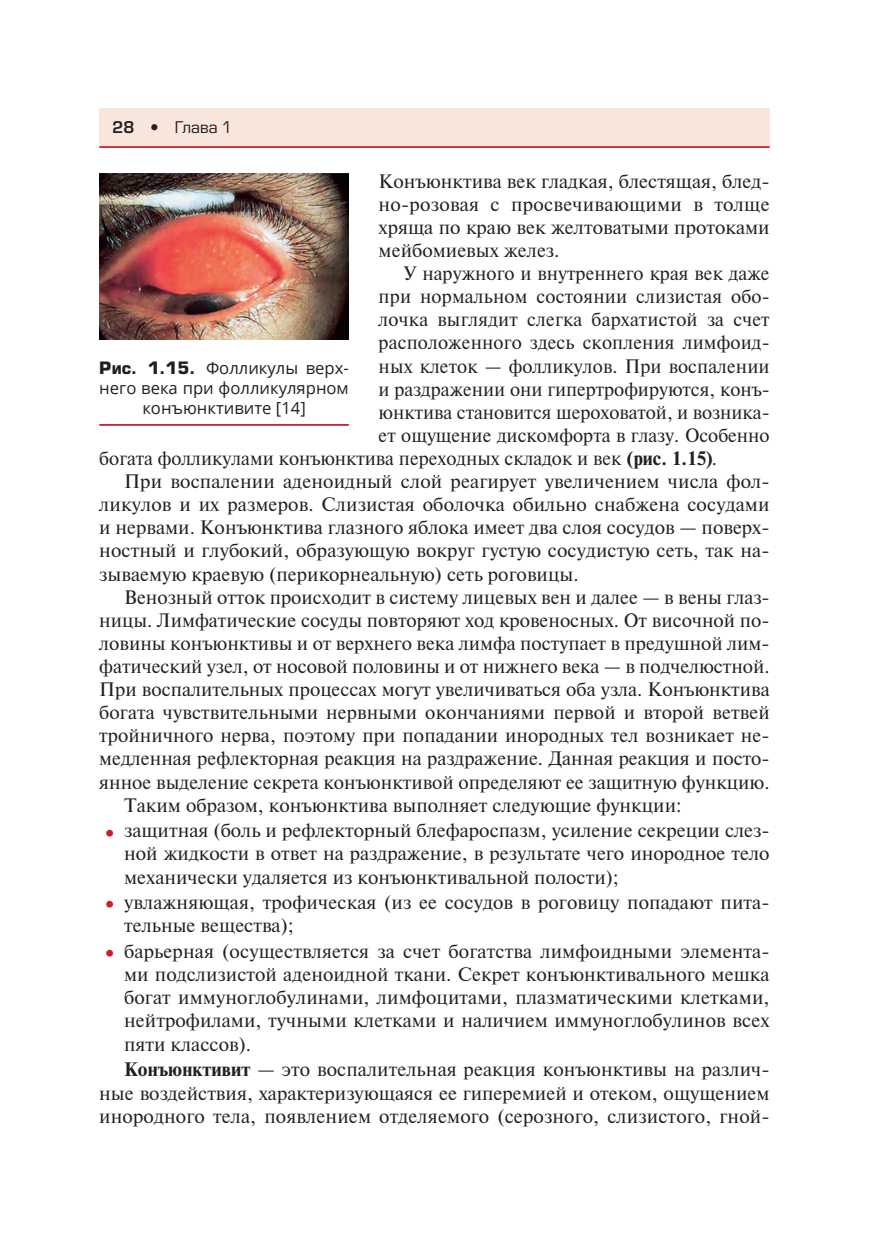
<style>
.page{position:relative;width:869px;height:1241px;background:#fff}
.page>*{position:absolute;margin:0;border:0;box-sizing:border-box;transform-origin:0 0}
.t1{font:19.43px/23.1px "Newton";color:#231f20;text-align:justify}
.t2{font:16.62px/19.9px "Open Sans";color:#231f20;text-align:center}
.t3{font:15.75px "Europe";color:#231f20}
.t4{font:15.75px "Europe Demi";color:#231f20}
.s1{font-weight:700}
.s2{font-size:29.75px;color:#cb2027}
.s3{font-family:"Europe";font-weight:700}
</style>
<div class="page">
<div style="left:99px;top:108px;width:670px;height:40px;background:#f8e5db"></div>
<hr style="left:99px;top:146px;width:670px;height:2px;background:#cb2027">
<hr style="left:99px;top:424px;width:249px;height:2px;background:#cb2027">
<img style="left:100px;top:174px;width:248px;height:165px">
<p class="t4" style="left:112px;top:121px;width:24px">28</p>
<p class="t3" style="left:175px;top:121px;width:59px">Глава 1</p>
<p class="t1" style="left:378px;top:171px;width:392px">Конъюнктива век гладкая, блестящая, блед-</p>
<p class="t1" style="left:378px;top:194px;width:392px">но-розовая с просвечивающими в толще</p>
<p class="t1" style="left:378px;top:217px;width:392px">хряща по краю век желтоватыми протоками</p>
<p class="t1" style="left:378px;top:240px;width:182px">мейбомиевых желез.</p>
<p class="t1" style="left:403px;top:263px;width:367px">У наружного и внутреннего края век даже</p>
<p class="t1" style="left:378px;top:286px;width:392px">при нормальном состоянии слизистая обо-</p>
<p class="t1" style="left:378px;top:309px;width:392px">лочка выглядит слегка бархатистой за счет</p>
<p class="t1" style="left:378px;top:332px;width:392px">расположенного здесь скопления лимфоид-</p>
<p class="t1" style="left:378px;top:356px;width:392px">ных клеток — фолликулов. При воспалении</p>
<p class="t1" style="left:378px;top:379px;width:392px">и раздражении они гипертрофируются, конъ-</p>
<p class="t1" style="left:378px;top:402px;width:392px">юнктива становится шероховатой, и возника-</p>
<p class="t1" style="left:378px;top:425px;width:392px">ет ощущение дискомфорта в глазу. Особенно</p>
<p class="t1" style="left:99px;top:448px;width:619px">богата фолликулами конъюнктива переходных складок и век <span class="s1">(рис. 1.15)</span>.</p>
<p class="t1" style="left:124px;top:471px;width:646px">При воспалении аденоидный слой реагирует увеличением числа фол-</p>
<p class="t1" style="left:99px;top:494px;width:671px">ликулов и их размеров. Слизистая оболочка обильно снабжена сосудами</p>
<p class="t1" style="left:99px;top:517px;width:671px">и нервами. Конъюнктива глазного яблока имеет два слоя сосудов — поверх-</p>
<p class="t1" style="left:99px;top:540px;width:671px">ностный и глубокий, образующую вокруг густую сосудистую сеть, так на-</p>
<p class="t1" style="left:99px;top:563px;width:480px">зываемую краевую (перикорнеальную) сеть роговицы.</p>
<p class="t1" style="left:124px;top:587px;width:646px">Венозный отток происходит в систему лицевых вен и далее — в вены глаз-</p>
<p class="t1" style="left:99px;top:610px;width:671px">ницы. Лимфатические сосуды повторяют ход кровеносных. От височной по-</p>
<p class="t1" style="left:99px;top:633px;width:671px">ловины конъюнктивы и от верхнего века лимфа поступает в предушной лим-</p>
<p class="t1" style="left:99px;top:656px;width:671px">фатический узел, от носовой половины и от нижнего века — в подчелюстной.</p>
<p class="t1" style="left:99px;top:679px;width:671px">При воспалительных процессах могут увеличиваться оба узла. Конъюнктива</p>
<p class="t1" style="left:99px;top:702px;width:671px">богата чувствительными нервными окончаниями первой и второй ветвей</p>
<p class="t1" style="left:99px;top:725px;width:671px">тройничного нерва, поэтому при попадании инородных тел возникает не-</p>
<p class="t1" style="left:99px;top:748px;width:671px">медленная рефлекторная реакция на раздражение. Данная реакция и посто-</p>
<p class="t1" style="left:99px;top:771px;width:671px">янное выделение секрета конъюнктивой определяют ее защитную функцию.</p>
<p class="t1" style="left:124px;top:794px;width:558px">Таким образом, конъюнктива выполняет следующие функции:</p>
<p class="t1" style="left:124px;top:820px;width:646px;text-indent:-25px"><span class="s2">•</span> защитная (боль и рефлекторный блефароспазм, усиление секреции слез&shy;ной жидкости в ответ на раздражение, в результате чего инородное тело механически удаляется из конъюнктивальной полости);</p>
<p class="t1" style="left:124px;top:892px;width:646px;text-indent:-25px"><span class="s2">•</span> увлажняющая, трофическая (из ее сосудов в роговицу попадают пита&shy;тельные вещества);</p>
<p class="t1" style="left:124px;top:940px;width:646px;text-indent:-25px"><span class="s2">•</span> барьерная (осуществляется за счет богатства лимфоидными элемента&shy;ми подслизистой аденоидной ткани. Секрет конъюнктивального мешка богат иммуноглобулинами, лимфоцитами, плазматическими клетками, нейтрофилами, тучными клетками и наличием иммуноглобулинов всех пяти классов).</p>
<p class="t1" style="left:99px;top:1059px;width:671px;text-indent:25px"><span class="s1">Конъюнктивит</span> — это воспалительная реакция конъюнктивы на различ&shy;ные воздействия, характеризующаяся ее гиперемией и отеком, ощущением инородного тела, появлением отделяемого (серозного, слизистого, гной-</p>
<p class="t2" style="left:99px;top:358px;width:251px"><span class="s3">Рис. 1.15.</span> Фолликулы верх&shy;него века при фолликулярном конъюнктивите [14]</p>
</div>
